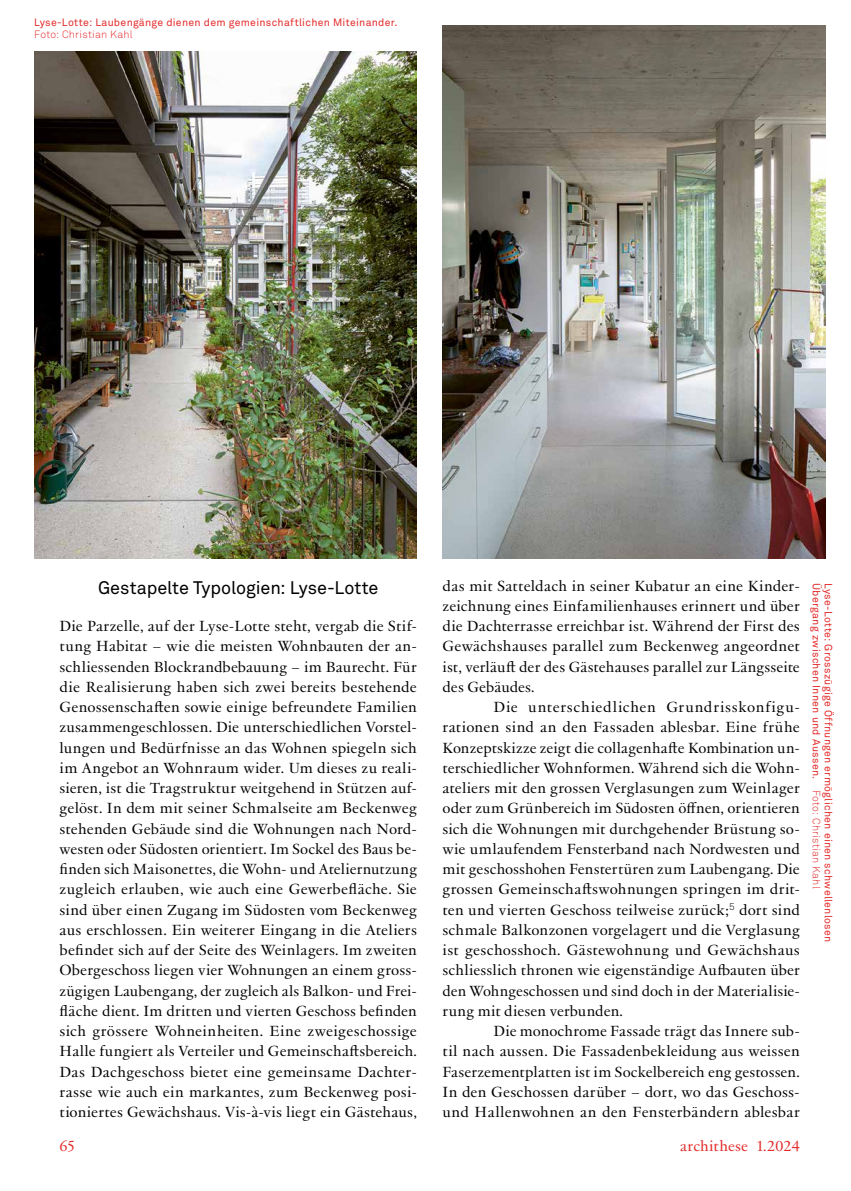
<style>
.page{position:relative;width:851px;height:1191px;background:#fff}
.page>*{position:absolute;margin:0;border:0;box-sizing:border-box;transform-origin:0 0}
.t1{font:18px "Akkurat Pro";letter-spacing:-.005em;color:#000}
.t2{font:15px/20.2px "J Jannon";letter-spacing:.005em;color:#000;text-align:justify}
.t3{font:15px "J Jannon";letter-spacing:.005em;color:#e42b2b}
.t4{font:10.5px "Akkurat Pro";letter-spacing:.03em;color:#e42b2b}
.t5{font:300 10.5px "Akkurat Pro";letter-spacing:.02em;color:#e42b2b}
</style>
<div class="page">
<img style="left:34px;top:51px;width:383px;height:507px">
<img style="left:442px;top:26px;width:383px;height:532px">
<p class="t4" style="left:34px;top:17px;width:365px">Lyse-Lotte: Laubengänge dienen dem gemeinschaftlichen Miteinander.</p>
<p class="t5" style="left:34px;top:28px;width:100px">Foto: Christian Kahl</p>
<p class="t1" style="left:98px;top:577px;width:282px">Gestapelte Typologien: Lyse-Lotte</p>
<p class="t2" style="left:60px;top:615px;width:359px">Die Parzelle, auf der Lyse-Lotte steht, vergab die Stif&shy;tung Habitat – wie die meisten Wohnbauten der an&shy;schliessenden Blockrandbebauung – im Baurecht. Für die Realisierung haben sich zwei bereits bestehende Genossenschaften sowie einige befreundete Familien zusammengeschlossen. Die unterschiedlichen Vorstel&shy;lungen und Bedürfnisse an das Wohnen spiegeln sich im Angebot an Wohnraum wider. Um dieses zu reali&shy;sieren, ist die Tragstruktur weitgehend in Stützen auf&shy;gelöst. In dem mit seiner Schmalseite am Beckenweg stehenden Gebäude sind die Wohnungen nach Nord&shy;westen oder Südosten orientiert. Im Sockel des Baus be&shy;finden sich Maisonettes, die Wohn- und Ateliernutzung zugleich erlauben, wie auch eine Gewerbefläche. Sie sind über einen Zugang im Südosten vom Beckenweg aus erschlossen. Ein weiterer Eingang in die Ateliers befindet sich auf der Seite des Weinlagers. Im zweiten Obergeschoss liegen vier Wohnungen an einem gross&shy;zügigen Laubengang, der zugleich als Balkon- und Frei&shy;fläche dient. Im dritten und vierten Geschoss befinden sich grössere Wohneinheiten. Eine zweigeschossige Halle fungiert als Verteiler und Gemeinschaftsbereich.<br>Das Dachgeschoss bietet eine gemeinsame Dachter&shy;rasse wie auch ein markantes, zum Beckenweg posi&shy;tioniertes Gewächshaus. Vis-à-vis liegt ein Gästehaus,</p>
<p class="t2" style="left:442px;top:574px;width:359px">das mit Satteldach in seiner Kubatur an eine Kinder&shy;zeichnung eines Einfamilienhauses erinnert und über die Dachterrasse erreichbar ist. Während der First des Gewächshauses parallel zum Beckenweg angeordnet ist, verläuft der des Gästehauses parallel zur Längsseite des Gebäudes.</p>
<p class="t2" style="left:442px;top:696px;width:359px;text-indent:51px">Die unterschiedlichen Grundrisskonfigu&shy;rationen sind an den Fassaden ablesbar. Eine frühe Konzeptskizze zeigt die collagenhafte Kombination un&shy;terschiedlicher Wohnformen. Während sich die Wohn&shy;ateliers mit den grossen Verglasungen zum Weinlager oder zum Grünbereich im Südosten öffnen, orientieren sich die Wohnungen mit durchgehender Brüstung so&shy;wie umlaufendem Fensterband nach Nordwesten und mit geschosshohen Fenstertüren zum Laubengang. Die grossen Gemeinschaftswohnungen springen im drit&shy;ten und vierten Geschoss teilweise zurück;<sup>5</sup> dort sind schmale Balkonzonen vorgelagert und die Verglasung ist geschosshoch. Gästewohnung und Gewächshaus schliesslich thronen wie eigenständige Aufbauten über den Wohngeschossen und sind doch in der Materialisie&shy;rung mit diesen verbunden.</p>
<p class="t2" style="left:442px;top:1020px;width:359px;text-indent:51px">Die monochrome Fassade trägt das Innere sub&shy;til nach aussen. Die Fassadenbekleidung aus weissen Faserzementplatten ist im Sockelbereich eng gestossen.<br>In den Geschossen darüber – dort, wo das Geschoss&shy;und Hallenwohnen an den Fensterbändern ablesbar</p>
<p class="t3" style="left:60px;top:1135px;width:16px">65</p>
<p class="t3" style="left:680px;top:1135px;width:121px">archithese 1.2024</p>
<p class="t4" style="left:822px;top:583px;width:198px;rotate:90deg">Übergang zwischen Innen und Aussen.</p>
<p class="t4" style="left:834px;top:583px;width:361px;rotate:90deg">Lyse-Lotte: Grosszügige Öffnungen ermöglichen einen schwellenlosen</p>
<p class="t5" style="left:822px;top:790px;width:100px;rotate:90deg">Foto: Christian Kahl</p>
</div>
